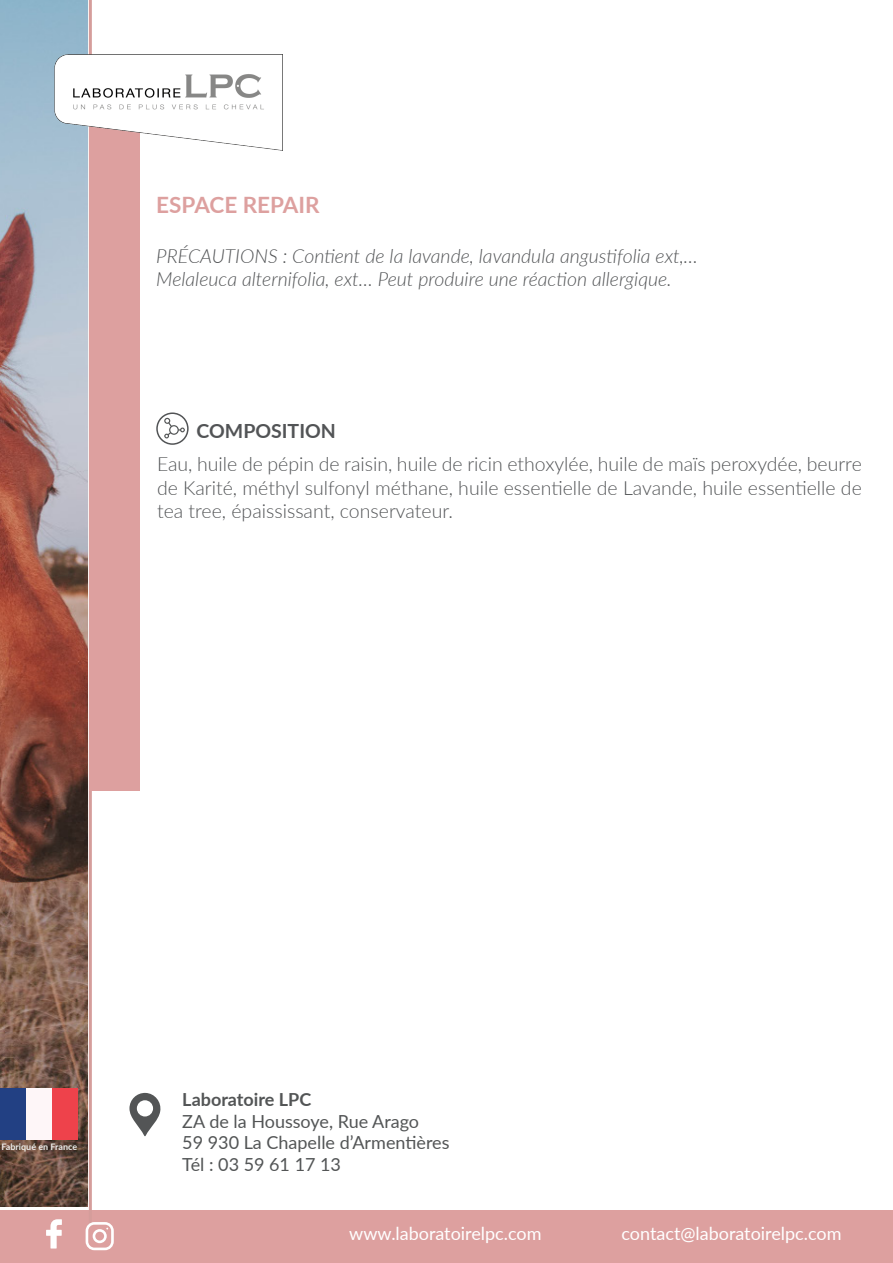
<style>
.page{position:relative;width:893px;height:1263px;background:#fff}
.page>*{position:absolute;margin:0;border:0;box-sizing:border-box;transform-origin:0 0}
.t1{font:700 22.5px "Lato";color:#dda09f}
.t2{font:300 19.5px/23.4px "Lato";color:#525456;text-align:justify}
.t3{font:italic 300 19.5px "Lato";color:#525456}
.t4{font:700 19.5px "Lato";color:#525456}
.t5{font:18px "Lato";color:#535556}
.t6{font:18px "Lato";color:#fff}
.t7{font:700 18px "Lato";color:#535556}
.t8{font:700 9px "Lato";color:#eeeeec}
</style>
<div class="page">
<img style="left:0;top:0;width:87px;height:1206px">
<div style="left:0;top:1210px;width:893px;height:53px;background:#dda09f"></div>
<svg style="left:46px;top:1219px;width:16px;height:29px"></svg>
<hr style="left:89px;top:0;width:3px;height:1226px;background:#d59d9b">
<div style="left:89px;top:85px;width:50px;height:706px;background:#dda09f"></div>
<img style="left:55px;top:54px;width:227px;height:96px">
<svg style="left:86px;top:1222px;width:28px;height:28px"></svg>
<div style="left:0;top:1088px;width:26px;height:52px;background:#224083"></div>
<div style="left:26px;top:1088px;width:26px;height:52px;background:#fef6f8"></div>
<div style="left:52px;top:1088px;width:26px;height:52px;background:#ee424b"></div>
<svg style="left:129px;top:1093px;width:32px;height:43px"></svg>
<div style="left:156px;top:412px;width:33px;height:33px;border:2px solid #525456;border-radius:50%"></div>
<svg style="left:164px;top:418px;width:21px;height:20px"></svg>
<p class="t1" style="left:156px;top:188px;width:165px">ESPACE REPAIR</p>
<p class="t3" style="left:156px;top:242px;width:543px">PRÉCAUTIONS : Contient de la lavande, lavandula angustifolia ext,…</p>
<p class="t3" style="left:156px;top:265px;width:517px">Melaleuca alternifolia, ext… Peut produire une réaction allergique.</p>
<p class="t4" style="left:197px;top:416px;width:141px">COMPOSITION</p>
<p class="t2" style="left:157px;top:452px;width:706px">Eau, huile de pépin de raisin, huile de ricin ethoxylée, huile de maïs peroxydée, beurre de Karité, méthyl sulfonyl méthane, huile essentielle de Lavande, huile essentielle de tea tree, épaississant, conservateur.</p>
<p class="t8" style="left:1px;top:1140px;width:77px">Fabriqué en France</p>
<p class="t7" style="left:182px;top:1086px;width:131px">Laboratoire LPC</p>
<p class="t5" style="left:182px;top:1108px;width:238px">ZA de la Houssoye, Rue Arago</p>
<p class="t5" style="left:182px;top:1130px;width:269px">59 930 La Chapelle d’Armentières</p>
<p class="t5" style="left:182px;top:1151px;width:160px">Tél : 03 59 61 17 13</p>
<p class="t6" style="left:349px;top:1221px;width:194px">www.laboratoirelpc.com</p>
<p class="t6" style="left:621px;top:1221px;width:222px">contact@laboratoirelpc.com</p>
</div>
